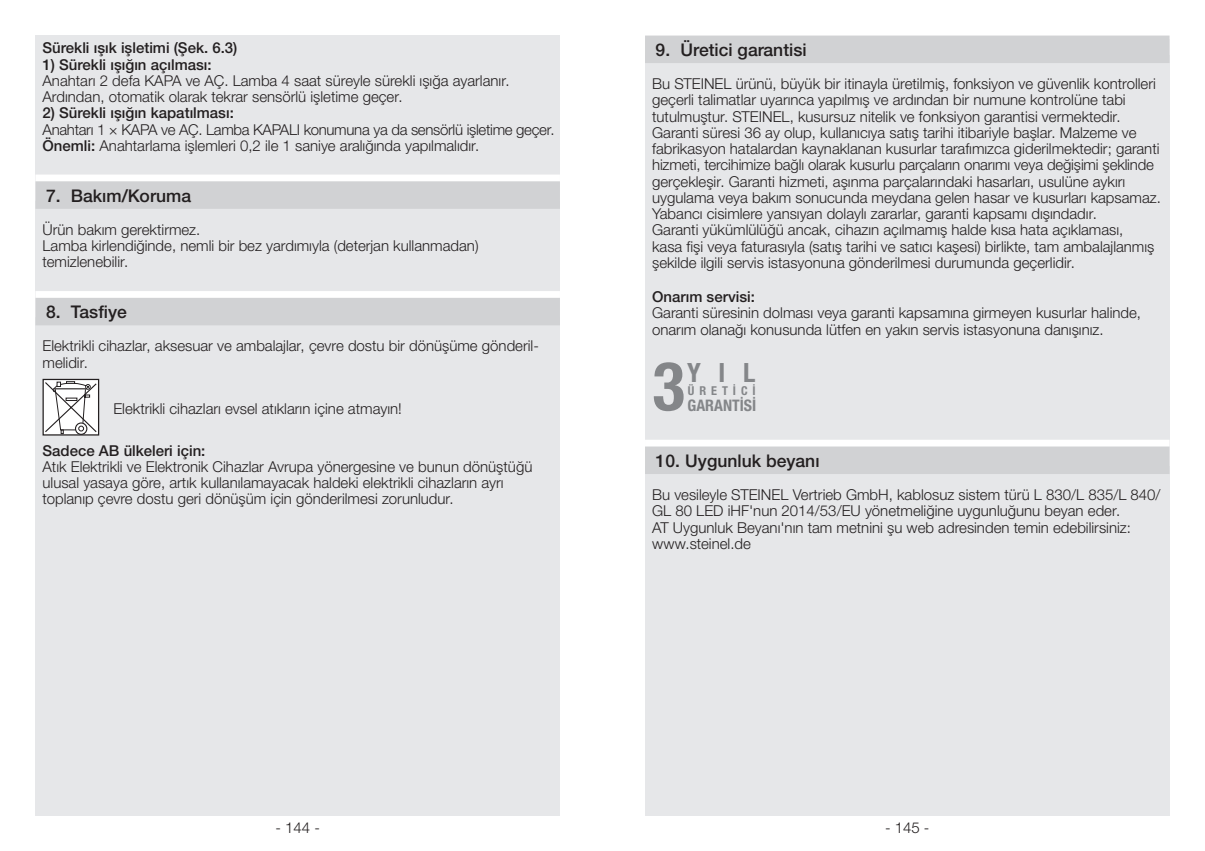
<style>
.page{position:relative;width:1205px;height:851px;background:#fff}
.page>*{position:absolute;margin:0;border:0;box-sizing:border-box;transform-origin:0 0}
.t1{font:700 condensed 67.75px "Helvetica Neue LT Std";color:#848689}
.t2{font:700 condensed 26.5px "Helvetica Neue LT Std";color:#848689}
.t3{font:500 17.5px "Helvetica Neue LTW1 G";color:#231f20}
.t4{font:700 condensed 16px "Helvetica Neue LTW1 G";color:#848689}
.t5{font:300 15px/16.2px "Helvetica Neue LTW1 G";color:#231f20}
.t6{font:300 15px/16.2px "Helvetica Neue LTW1 G";letter-spacing:-.02em;color:#231f20}
.t7{font:500 15px "Helvetica Neue LTW1 G";color:#231f20}
.t8{font:700 condensed 12.25px "Helvetica Neue LTW1 G";letter-spacing:.405em;color:#848689}
.s1{font-weight:500}
</style>
<div class="page">
<div style="left:35px;top:35px;width:525px;height:780px;background:#e6e7e9"></div>
<div style="left:35px;top:174px;width:525px;height:27px;background:#fff"></div>
<div style="left:35px;top:181px;width:525px;height:28px;background:#d1d2d4"></div>
<div style="left:35px;top:291px;width:525px;height:26px;background:#fff"></div>
<div style="left:35px;top:298px;width:525px;height:27px;background:#d1d2d4"></div>
<svg style="left:45px;top:381px;width:52px;height:52px;background:#dadada"></svg>
<div style="left:43px;top:379px;width:56px;height:56px;border:1px solid #231f20"></div>
<div style="left:645px;top:39px;width:524px;height:776px;background:#e6e7e9"></div>
<svg style="left:645px;top:35px;width:524px;height:1px"></svg>
<div style="left:645px;top:36px;width:524px;height:27px;background:#d1d2d4"></div>
<div style="left:645px;top:439px;width:524px;height:27px;background:#fff"></div>
<div style="left:645px;top:446px;width:524px;height:28px;background:#d1d2d4"></div>
<p class="t7" style="left:43px;top:39px;width:196px">Sürekli ışık işletimi (Şek. 6.3)</p>
<p class="t7" style="left:43px;top:55px;width:171px">1) Sürekli ışığın açılması:</p>
<p class="t5" style="left:43px;top:72px;width:468px">Anahtarı 2 defa KAPA ve AÇ. Lamba 4 saat süreyle sürekli ışığa ayarlanır.<br>Ardından, otomatik olarak tekrar sensörlü işletime geçer.</p>
<p class="t7" style="left:43px;top:104px;width:193px">2) Sürekli ışığın kapatılması:</p>
<p class="t6" style="left:43px;top:121px;width:513px">Anahtarı 1 × KAPA ve AÇ. Lamba KAPALI konumuna ya da sensörlü işletime geçer.<br><span class="s1">Önemli:</span> Anahtarlama işlemleri 0,2 ile 1 saniye aralığında yapılmalıdır.</p>
<p class="t3" style="left:46px;top:185px;width:147px">7. Bakım/Koruma</p>
<p class="t5" style="left:43px;top:221px;width:437px">Ürün bakım gerektirmez.<br>Lamba kirlendiğinde, nemli bir bez yardımıyla (deterjan kullanmadan) temizlenebilir.</p>
<p class="t3" style="left:46px;top:301px;width:82px">8. Tasfiye</p>
<p class="t5" style="left:43px;top:338px;width:498px">Elektrikli cihazlar, aksesuar ve ambalajlar, çevre dostu bir dönüşüme gönderil&shy;melidir.</p>
<p class="t5" style="left:113px;top:400px;width:290px">Elektrikli cihazları evsel atıkların içine atmayın!</p>
<p class="t7" style="left:43px;top:441px;width:164px">Sadece AB ülkeleri için:</p>
<p class="t5" style="left:43px;top:458px;width:491px">Atık Elektrikli ve Elektronik Cihazlar Avrupa yönergesine ve bunun dönüştüğü ulusal yasaya göre, artık kullanılamayacak haldeki elektrikli cihazların ayrı toplanıp çevre dostu geri dönüşüm için gönderilmesi zorunludur.</p>
<p class="t3" style="left:656px;top:39px;width:153px">9. Üretici garantisi</p>
<p class="t5" style="left:652px;top:75px;width:510px">Bu STEINEL ürünü, büyük bir itinayla üretilmiş, fonksiyon ve güvenlik kontrolleri geçerli talimatlar uyarınca yapılmış ve ardından bir numune kontrolüne tabi tutulmuştur. STEINEL, kusursuz nitelik ve fonksiyon garantisi vermektedir.<br>Garanti süresi 36 ay olup, kullanıcıya satış tarihi itibariyle başlar. Malzeme ve fabrikasyon hatalardan kaynaklanan kusurlar tarafımızca giderilmektedir; garanti hizmeti, tercihimize bağlı olarak kusurlu parçaların onarımı veya değişimi şeklinde gerçekleşir. Garanti hizmeti, aşınma parçalarındaki hasarları, usulüne aykırı uygulama veya bakım sonucunda meydana gelen hasar ve kusurları kapsamaz.<br>Yabancı cisimlere yansıyan dolaylı zararlar, garanti kapsamı dışındadır.<br>Garanti yükümlülüğü ancak, cihazın açılmamış halde kısa hata açıklaması,<br>kasa fişi veya faturasıyla (satış tarihi ve satıcı kaşesi) birlikte, tam ambalajlanmış şekilde ilgili servis istasyonuna gönderilmesi durumunda geçerlidir.</p>
<p class="t7" style="left:652px;top:288px;width:104px">Onarım servisi:</p>
<p class="t5" style="left:652px;top:305px;width:490px">Garanti süresinin dolması veya garanti kapsamına girmeyen kusurlar halinde, onarım olanağı konusunda lütfen en yakın servis istasyonuna danışınız.</p>
<h1 class="t1" style="left:652px;top:345px;width:34px">3</h1>
<h2 class="t2" style="left:687px;top:356px;width:69px">YIL</h2>
<p class="t4" style="left:687px;top:395px;width:70px">GARANTİSİ</p>
<p class="t8" style="left:688px;top:383px;width:69px">ÜRETİCİ</p>
<p class="t3" style="left:656px;top:450px;width:165px">10. Uygunluk beyanı</p>
<p class="t5" style="left:652px;top:486px;width:510px">Bu vesileyle STEINEL Vertrieb GmbH, kablosuz sistem türü L 830/L 835/L 840/ GL 80 LED iHF'nun 2014/53/EU yönetmeliğine uygunluğunu beyan eder.<br>AT Uygunluk Beyanı'nın tam metnini şu web adresinden temin edebilirsiniz: www.steinel.de</p>
<p class="t5" style="left:275px;top:819px;width:46px">- 144 -</p>
<p class="t5" style="left:885px;top:819px;width:46px">- 145 -</p>
</div>
